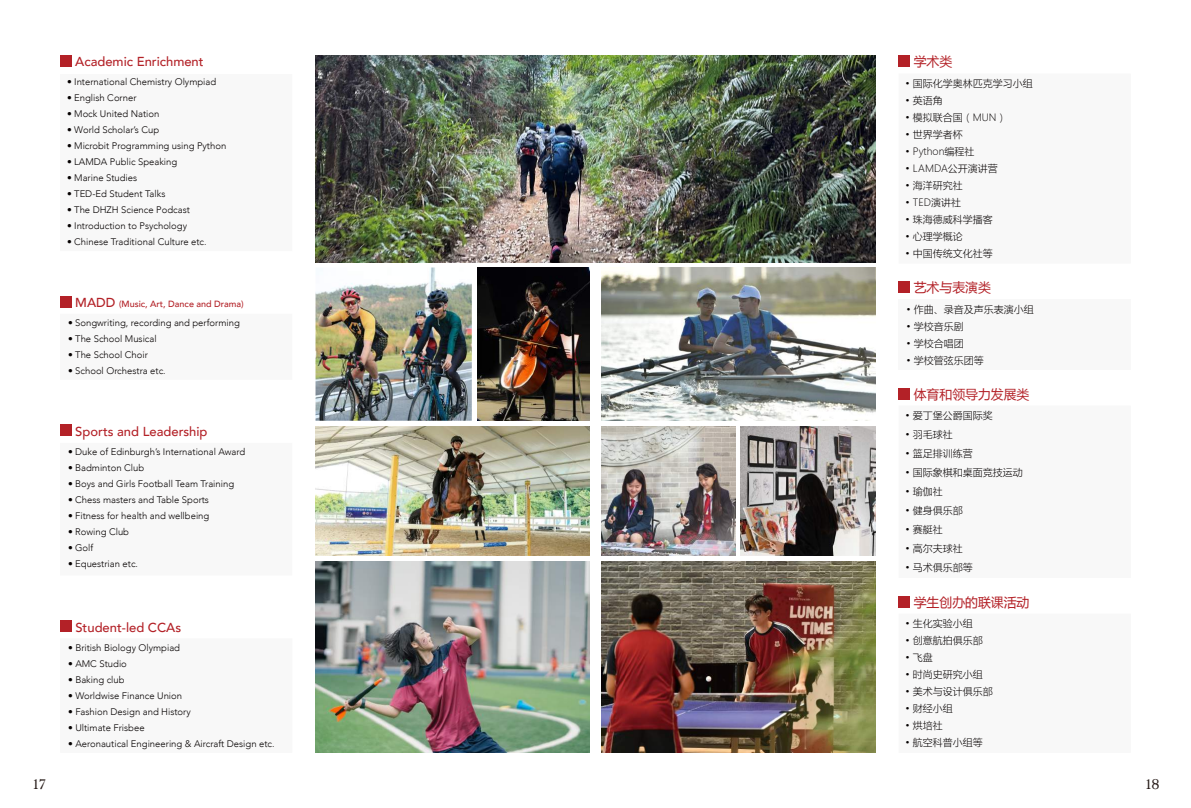
<style>
.page{position:relative;width:1191px;height:808px;background:#fff}
.page>*{position:absolute;margin:0;border:0;box-sizing:border-box;transform-origin:0 0}
.t1{font:15px "Baskerville Com";color:#231815}
.t2{font:500 13px "Avenir";color:#b32127}
.t3{font:13px "Microsoft Ya Hei UI";color:#b32127}
.t4{font:10px "Microsoft Ya Hei UI Light";color:#050101}
.t5{font:300 9.5px "Avenir";color:#050101}
.t6{font:500 9px "Avenir";color:#b32127}
.s1{font-size:13px}
</style>
<div class="page">
<div style="left:60px;top:74px;width:232px;height:177px;background:#f8f8f8"></div>
<div style="left:60px;top:55px;width:11px;height:11px;background:#b32127"></div>
<div style="left:60px;top:314px;width:232px;height:66px;background:#f8f8f8"></div>
<div style="left:60px;top:296px;width:11px;height:11px;background:#b32127"></div>
<div style="left:60px;top:443px;width:232px;height:132px;background:#f8f8f8"></div>
<div style="left:60px;top:425px;width:11px;height:11px;background:#b32127"></div>
<div style="left:60px;top:638px;width:232px;height:115px;background:#f8f8f8"></div>
<div style="left:60px;top:620px;width:11px;height:12px;background:#b32127"></div>
<div style="left:898px;top:300px;width:232px;height:70px;background:#f8f8f8"></div>
<div style="left:898px;top:281px;width:12px;height:12px;background:#b32127"></div>
<div style="left:898px;top:614px;width:232px;height:139px;background:#f8f8f8"></div>
<div style="left:898px;top:596px;width:12px;height:11px;background:#b32127"></div>
<div style="left:898px;top:405px;width:232px;height:173px;background:#f8f8f8"></div>
<div style="left:898px;top:388px;width:12px;height:11px;background:#b32127"></div>
<div style="left:898px;top:74px;width:232px;height:190px;background:#f8f8f8"></div>
<div style="left:898px;top:56px;width:12px;height:11px;background:#b32127"></div>
<img style="left:315px;top:426px;width:275px;height:130px">
<img style="left:315px;top:561px;width:275px;height:192px">
<img style="left:315px;top:267px;width:157px;height:154px">
<img style="left:477px;top:267px;width:113px;height:154px">
<img style="left:601px;top:267px;width:274px;height:154px">
<img style="left:315px;top:55px;width:560px;height:207px">
<img style="left:601px;top:561px;width:274px;height:192px">
<img style="left:601px;top:426px;width:134px;height:130px">
<img style="left:740px;top:426px;width:135px;height:130px">
<h2 class="t2" style="left:75px;top:50px;width:130px">Academic Enrichment</h2>
<p class="t5" style="left:67px;top:76px;width:151px">• International Chemistry Olympiad</p>
<p class="t5" style="left:67px;top:92px;width:71px">• English Corner</p>
<p class="t5" style="left:67px;top:108px;width:94px">• Mock United Nation</p>
<p class="t5" style="left:67px;top:124px;width:94px">• World Scholar’s Cup</p>
<p class="t5" style="left:67px;top:140px;width:161px">• Microbit Programming using Python</p>
<p class="t5" style="left:67px;top:156px;width:112px">• LAMDA Public Speaking</p>
<p class="t5" style="left:67px;top:172px;width:72px">• Marine Studies</p>
<p class="t5" style="left:67px;top:188px;width:100px">• TED-Ed Student Talks</p>
<p class="t5" style="left:67px;top:204px;width:124px">• The DHZH Science Podcast</p>
<p class="t5" style="left:67px;top:220px;width:122px">• Introduction to Psychology</p>
<p class="t5" style="left:67px;top:236px;width:141px">• Chinese Traditional Culture etc.</p>
<p class="t6" style="left:75px;top:296px;width:170px"><span class="s1">MADD</span> (Music, Art, Dance and Drama)</p>
<p class="t5" style="left:68px;top:317px;width:173px">• Songwriting, recording and performing</p>
<p class="t5" style="left:68px;top:333px;width:90px">• The School Musical</p>
<p class="t5" style="left:68px;top:349px;width:81px">• The School Choir</p>
<p class="t5" style="left:68px;top:365px;width:99px">• School Orchestra etc.</p>
<h2 class="t2" style="left:75px;top:420px;width:134px">Sports and Leadership</h2>
<p class="t5" style="left:68px;top:446px;width:179px">• Duke of Edinburgh’s International Award</p>
<p class="t5" style="left:68px;top:462px;width:78px">• Badminton Club</p>
<p class="t5" style="left:68px;top:478px;width:168px">• Boys and Girls Football Team Training</p>
<p class="t5" style="left:68px;top:494px;width:142px">• Chess masters and Table Sports</p>
<p class="t5" style="left:68px;top:510px;width:143px">• Fitness for health and wellbeing</p>
<p class="t5" style="left:68px;top:526px;width:63px">• Rowing Club</p>
<p class="t5" style="left:68px;top:542px;width:27px">• Golf</p>
<p class="t5" style="left:68px;top:558px;width:72px">• Equestrian etc.</p>
<h2 class="t2" style="left:75px;top:616px;width:107px">Student-led CCAs</h2>
<p class="t5" style="left:68px;top:642px;width:113px">• British Biology Olympiad</p>
<p class="t5" style="left:68px;top:658px;width:60px">• AMC Studio</p>
<p class="t5" style="left:68px;top:674px;width:58px">• Baking club</p>
<p class="t5" style="left:68px;top:690px;width:116px">• Worldwise Finance Union</p>
<p class="t5" style="left:68px;top:706px;width:124px">• Fashion Design and History</p>
<p class="t5" style="left:68px;top:722px;width:78px">• Ultimate Frisbee</p>
<p class="t5" style="left:68px;top:738px;width:208px">• Aeronautical Engineering &amp; Aircraft Design etc.</p>
<h2 class="t3" style="left:913px;top:53px;width:40px">学术类</h2>
<p class="t4" style="left:905px;top:76px;width:129px">• 国际化学奥林匹克学习小组</p>
<p class="t4" style="left:905px;top:93px;width:39px">• 英语角</p>
<p class="t4" style="left:905px;top:110px;width:102px">• 模拟联合国（MUN）</p>
<p class="t4" style="left:905px;top:127px;width:59px">• 世界学者杯</p>
<p class="t4" style="left:905px;top:144px;width:70px">• Python编程社</p>
<p class="t4" style="left:905px;top:161px;width:94px">• LAMDA公开演讲营</p>
<p class="t4" style="left:905px;top:178px;width:59px">• 海洋研究社</p>
<p class="t4" style="left:905px;top:195px;width:57px">• TED演讲社</p>
<p class="t4" style="left:905px;top:212px;width:89px">• 珠海德威科学播客</p>
<p class="t4" style="left:905px;top:229px;width:59px">• 心理学概论</p>
<p class="t4" style="left:905px;top:246px;width:89px">• 中国传统文化社等</p>
<h2 class="t3" style="left:913px;top:279px;width:79px">艺术与表演类</h2>
<p class="t4" style="left:906px;top:302px;width:129px">• 作曲、录音及声乐表演小组</p>
<p class="t4" style="left:906px;top:319px;width:59px">• 学校音乐剧</p>
<p class="t4" style="left:906px;top:336px;width:59px">• 学校合唱团</p>
<p class="t4" style="left:906px;top:353px;width:79px">• 学校管弦乐团等</p>
<h2 class="t3" style="left:913px;top:385px;width:117px">体育和领导力发展类</h2>
<p class="t4" style="left:905px;top:409px;width:89px">• 爱丁堡公爵国际奖</p>
<p class="t4" style="left:905px;top:428px;width:49px">• 羽毛球社</p>
<p class="t4" style="left:905px;top:447px;width:69px">• 篮足排训练营</p>
<p class="t4" style="left:905px;top:466px;width:119px">• 国际象棋和桌面竞技运动</p>
<p class="t4" style="left:905px;top:485px;width:39px">• 瑜伽社</p>
<p class="t4" style="left:905px;top:504px;width:59px">• 健身俱乐部</p>
<p class="t4" style="left:905px;top:523px;width:39px">• 赛艇社</p>
<p class="t4" style="left:905px;top:542px;width:59px">• 高尔夫球社</p>
<p class="t4" style="left:905px;top:561px;width:69px">• 马术俱乐部等</p>
<h2 class="t3" style="left:913px;top:593px;width:117px">学生创办的联课活动</h2>
<p class="t4" style="left:905px;top:617px;width:69px">• 生化实验小组</p>
<p class="t4" style="left:905px;top:634px;width:79px">• 创意航拍俱乐部</p>
<p class="t4" style="left:905px;top:651px;width:29px">• 飞盘</p>
<p class="t4" style="left:905px;top:668px;width:79px">• 时尚史研究小组</p>
<p class="t4" style="left:905px;top:685px;width:89px">• 美术与设计俱乐部</p>
<p class="t4" style="left:905px;top:702px;width:49px">• 财经小组</p>
<p class="t4" style="left:905px;top:719px;width:39px">• 烘培社</p>
<p class="t4" style="left:905px;top:736px;width:79px">• 航空科普小组等</p>
<h1 class="t1" style="left:32px;top:775px;width:15px">17</h1>
<h1 class="t1" style="left:1145px;top:775px;width:16px">18</h1>
</div>
